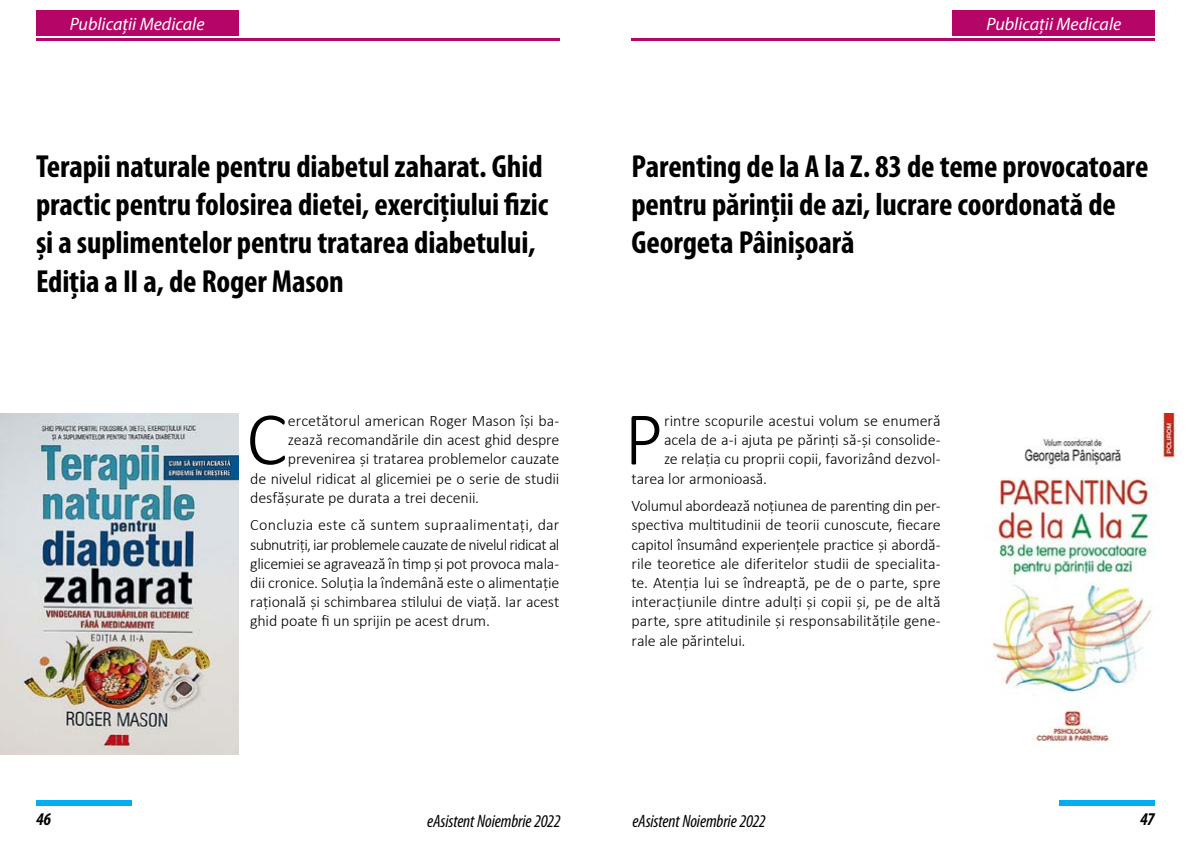
<style>
.page{position:relative;width:1191px;height:842px;background:#fff}
.page>*{position:absolute;margin:0;border:0;box-sizing:border-box;transform-origin:0 0}
.t1{font:300 76.5px "Calibri";color:#000}
.t2{font:700 condensed 32px/38.4px "Myriad Pro";letter-spacing:-.005em;color:#000}
.t3{font:italic condensed 18px "Myriad Pro";letter-spacing:-.005em;color:#000}
.t4{font:italic 18px "Myriad Pro";color:#fff}
.t5{font:italic 700 condensed 18px "Myriad Pro";color:#000}
.t6{font:300 16px/19.2px "Calibri";letter-spacing:-.005em;color:#000;text-align:justify}
</style>
<div class="page">
<div style="left:36px;top:800px;width:95px;height:6px;background:#00aeef"></div>
<div style="left:1059px;top:800px;width:96px;height:6px;background:#00aeef"></div>
<div style="left:36px;top:11px;width:202px;height:25px;background:#b50566"></div>
<hr style="left:36px;top:38px;width:523px;height:2px;background:#b50566">
<div style="left:952px;top:11px;width:203px;height:25px;background:#b50566"></div>
<hr style="left:631px;top:38px;width:524px;height:2px;background:#b50566">
<img style="left:0;top:414px;width:238px;height:341px">
<img style="left:991px;top:414px;width:186px;height:328px">
<p class="t4" style="left:70px;top:13px;width:136px">Publicații Medicale</p>
<p class="t4" style="left:986px;top:13px;width:136px">Publicații Medicale</p>
<h2 class="t2" style="left:36px;top:146px;width:513px">Terapii naturale pentru diabetul zaharat. Ghid practic pentru folosirea dietei, exercițiului fizic și a suplimentelor pentru tratarea diabetului, Ediția a II a, de Roger Mason</h2>
<h1 class="t1" style="left:246px;top:391px;width:42px">C</h1>
<p class="t6" style="left:288px;top:411px;width:273px">ercetătorul american Roger Mason își ba-</p>
<p class="t6" style="left:288px;top:430px;width:273px">zează recomandările din acest ghid despre</p>
<p class="t6" style="left:288px;top:449px;width:273px">prevenirea și tratarea problemelor cauzate</p>
<p class="t6" style="left:250px;top:468px;width:311px">de nivelul ridicat al glicemiei pe o serie de studii</p>
<p class="t6" style="left:250px;top:488px;width:230px">desfășurate pe durata a trei decenii.</p>
<p class="t6" style="left:250px;top:515px;width:311px">Concluzia este că suntem supraalimentați, dar subnutriți, iar problemele cauzate de nivelul ridicat al glicemiei se agravează în timp și pot provoca mala&shy;dii cronice. Soluția la îndemână este o alimentație rațională și schimbarea stilului de viață. Iar acest ghid poate fi un sprijin pe acest drum.</p>
<h2 class="t2" style="left:631px;top:146px;width:518px">Parenting de la A la Z. 83 de teme provocatoare pentru părinții de azi, lucrare coordonată de<br>Georgeta Pâinișoară</h2>
<h1 class="t1" style="left:624px;top:391px;width:40px">P</h1>
<p class="t6" style="left:664px;top:411px;width:278px">rintre scopurile acestui volum se enumeră</p>
<p class="t6" style="left:664px;top:430px;width:278px">acela de a-i ajuta pe părinți să-și consolide-</p>
<p class="t6" style="left:664px;top:449px;width:278px">ze relația cu proprii copii, favorizând dezvol-</p>
<p class="t6" style="left:631px;top:468px;width:137px">tarea lor armonioasă.</p>
<p class="t6" style="left:631px;top:496px;width:311px">Volumul abordează noțiunea de parenting din per&shy;spectiva multitudinii de teorii cunoscute, fiecare capitol însumând experiențele practice și abordă&shy;rile teoretice ale diferitelor studii de specialita&shy;te. Atenția lui se îndreaptă, pe de o parte, spre interacțiunile dintre adulți și copii și, pe de altă parte, spre atitudinile și responsabilitățile gene&shy;rale ale părintelui.</p>
<p class="t5" style="left:36px;top:808px;width:17px">46</p>
<p class="t3" style="left:427px;top:810px;width:135px">eAsistent Noiembrie 2022</p>
<p class="t3" style="left:632px;top:810px;width:135px">eAsistent Noiembrie 2022</p>
<p class="t5" style="left:1140px;top:808px;width:16px">47</p>
</div>
